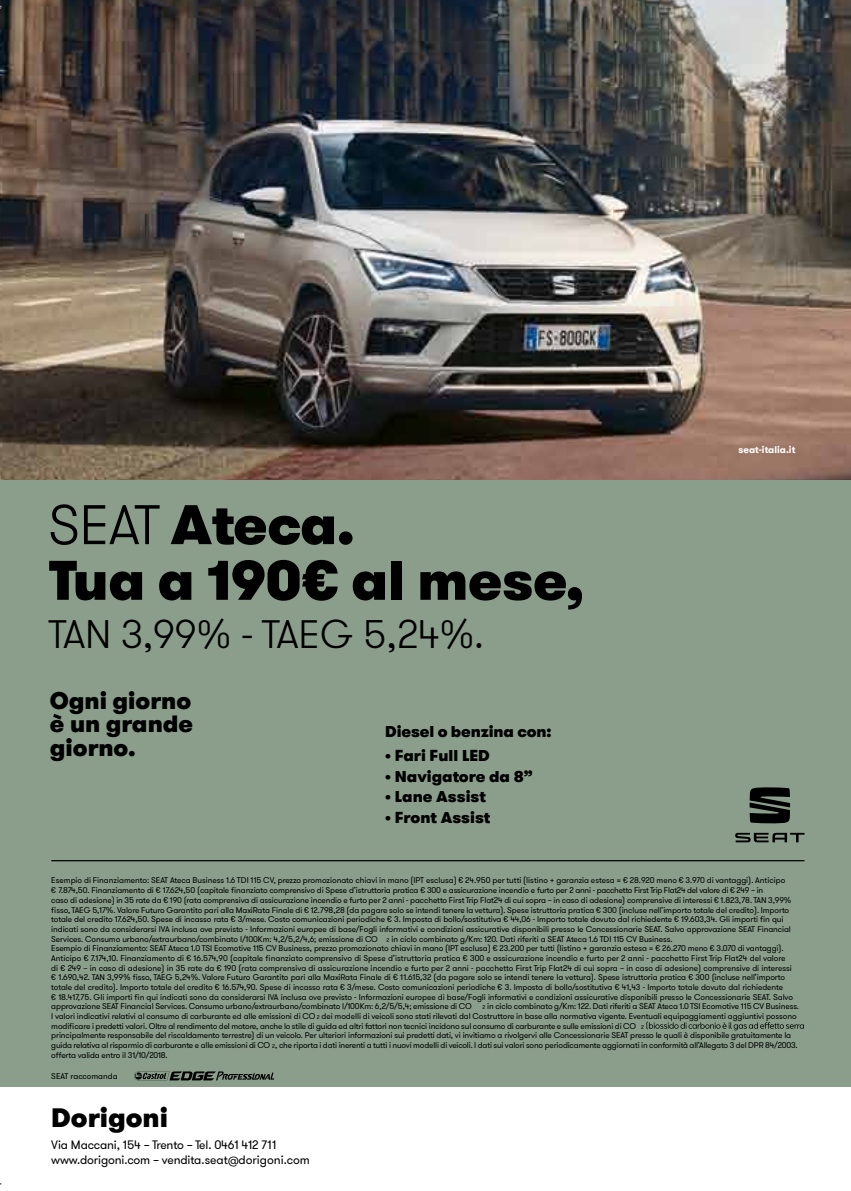
<style>
.page{position:relative;width:851px;height:1191px;background:#fff}
.page>*{position:absolute;margin:0;border:0;box-sizing:border-box;transform-origin:0 0}
.t1{font:900 55.6px/55.6px "GT Walsheim Pro";letter-spacing:-.01em;color:#000}
.t2{font:300 39.8px "GT Walsheim Pro";color:#000}
.t3{font:900 26.6px "GT Walsheim Pro";color:#000}
.t4{font:900 23.4px/23.4px "GT Walsheim Pro";color:#000;text-align:justify}
.t5{font:900 15.6px "GT Walsheim Pro";color:#000}
.t6{font:12.2px/14.6px "GT Walsheim Pro";letter-spacing:-.01em;color:#000}
.t7{font:700 9.6px "GT Walsheim Pro";color:#fff}
.t8{font:8.2px/9.6px "GT Walsheim Pro";letter-spacing:-.01em;color:#000}
.s1{font-weight:300}
.s2{font-size:5.6px}
</style>
<div class="page">
<img style="left:0;top:0;width:850px;height:480px">
<div style="left:0;top:480px;width:850px;height:606px;background:#8a9e8b"></div>
<svg style="left:735px;top:833px;width:69px;height:9px"></svg>
<svg style="left:749px;top:787px;width:40px;height:36px"></svg>
<hr style="left:51px;top:860px;width:753px;height:1px;background:#000">
<svg style="left:134px;top:1071px;width:140px;height:9px"></svg>
<svg style="left:646px;top:1021px;width:157px;height:9px"></svg>
<h1 class="t1" style="left:48px;top:496px;width:537px"><span class="s1">SEAT</span> Ateca.<br>Tua a 190€ al mese,</h1>
<h2 class="t2" style="left:48px;top:609px;width:437px">TAN 3,99% - TAEG 5,24%.</h2>
<h3 class="t4" style="left:50px;top:689px;width:145px">Ogni giorno è un grande giorno.</h3>
<h3 class="t5" style="left:385px;top:721px;width:168px">Diesel o benzina con:</h3>
<h3 class="t5" style="left:385px;top:744px;width:106px">• Fari Full LED</h3>
<h3 class="t5" style="left:385px;top:765px;width:149px">• Navigatore da 8”</h3>
<h3 class="t5" style="left:385px;top:786px;width:102px">• Lane Assist</h3>
<h3 class="t5" style="left:385px;top:807px;width:107px">• Front Assist</h3>
<p class="t7" style="left:738px;top:443px;width:58px">seat-italia.it</p>
<p class="t8" style="left:51px;top:876px;width:743px">Esempio di Finanziamento: SEAT Ateca Business 1.6 TDI 115 CV, prezzo promozionato chiavi in mano (IPT esclusa) € 24.950 per tutti (listino + garanzia estesa = € 28.920 meno € 3.970 di vantaggi). Anticipo<br>€ 7.874,50. Finanziamento di € 17.624,50 (capitale finanziato comprensivo di Spese d’istruttoria pratica € 300 e assicurazione incendio e furto per 2 anni - pacchetto First Trip Flat24 del valore di € 249 – in<br>caso di adesione) in 35 rate da € 190 (rata comprensiva di assicurazione incendio e furto per 2 anni - pacchetto First Trip Flat24 di cui sopra – in caso di adesione) comprensive di interessi € 1.823,78. TAN 3,99% fisso, TAEG 5,17%. Valore Futuro Garantito pari alla MaxiRata Finale di € 12.798,28 (da pagare solo se intendi tenere la vettura). Spese istruttoria pratica € 300 (incluse nell’importo totale del credito). Importo totale del credito 17.624,50. Spese di incasso rata € 3/mese. Costo comunicazioni periodiche € 3. Imposta di bollo/sostitutiva € 44,06 - Importo totale dovuto dal richiedente € 19.603,34. Gli importi fin qui indicati sono da considerarsi IVA inclusa ove previsto - Informazioni europee di base/Fogli informativi e condizioni assicurative disponibili presso le Concessionarie SEAT. Salvo approvazione SEAT Financial Services. Consumo urbano/extraurbano/combinato l/100Km: 4,2/5,2/4,6; emissione di CO <span class="s2">2</span> in ciclo combinato g/Km: 120. Dati riferiti a SEAT Ateca 1.6 TDI 115 CV Business.<br>Esempio di Finanziamento: SEAT Ateca 1.0 TSI Ecomotive 115 CV Business, prezzo promozionato chiavi in mano (IPT esclusa) € 23.200 per tutti (listino + garanzia estesa = € 26.270 meno € 3.070 di vantaggi).<br>Anticipo € 7.174,10. Finanziamento di € 16.574,90 (capitale finanziato comprensivo di Spese d’istruttoria pratica € 300 e assicurazione incendio e furto per 2 anni - pacchetto First Trip Flat24 del valore di € 249 – in caso di adesione) in 35 rate da € 190 (rata comprensiva di assicurazione incendio e furto per 2 anni - pacchetto First Trip Flat24 di cui sopra – in caso di adesione) comprensive di interessi € 1.690,42. TAN 3,99% fisso, TAEG 5,24%. Valore Futuro Garantito pari alla MaxiRata Finale di € 11.615,32 (da pagare solo se intendi tenere la vettura). Spese istruttoria pratica € 300 (incluse nell’importo totale del credito). Importo totale del credito € 16.574,90. Spese di incasso rata € 3/mese. Costo comunicazioni periodiche € 3. Imposta di bollo/sostitutiva € 41,43 - Importo totale dovuto dal richiedente<br>€ 18.417,75. Gli importi fin qui indicati sono da considerarsi IVA inclusa ove previsto - Informazioni europee di base/Fogli informativi e condizioni assicurative disponibili presso le Concessionarie SEAT. Salvo approvazione SEAT Financial Services. Consumo urbano/extraurbano/combinato l/100Km: 6,2/5/5,4; emissione di CO</p>
<p class="t8" style="left:51px;top:1002px;width:749px;text-indent:431px"><span class="s2">2</span> in ciclo combinato g/Km: 122. Dati riferiti a SEAT Ateca 1.0 TSI Ecomotive 115 CV Business.<br>I valori indicativi relativi al consumo di carburante ed alle emissioni di CO <span class="s2">2</span> dei modelli di veicoli sono stati rilevati dal Costruttore in base alla normativa vigente. Eventuali equipaggiamenti aggiuntivi possono modificare i predetti valori. Oltre al rendimento del motore, anche lo stile di guida ed altri fattori non tecnici incidono sul consumo di carburante e sulle emissioni di CO <span class="s2">2<br></span>principalmente responsabile del riscaldamento terrestre) di un veicolo. Per ulteriori informazioni sui predetti dati, vi invitiamo a rivolgervi alle Concessionarie SEAT presso le quali è disponibile gratuitamente la guida relativa al risparmio di carburante e alle emissioni di CO <span class="s2">2</span>, che riporta i dati inerenti a tutti i nuovi modelli di veicoli. I dati sui valori sono periodicamente aggiornati in conformità all’Allegato 3 del DPR 84/2003.</p>
<p class="t8" style="left:51px;top:1050px;width:118px">offerta valida entro il 31/10/2018.</p>
<p class="t8" style="left:51px;top:1071px;width:68px">SEAT raccomanda</p>
<h3 class="t3" style="left:51px;top:1099px;width:118px">Dorigoni</h3>
<h3 class="t6" style="left:51px;top:1137px;width:260px">Via Maccani, 154 – Trento – Tel. 0461 412 711 www.dorigoni.com – vendita.seat@dorigoni.com</h3>
</div>
